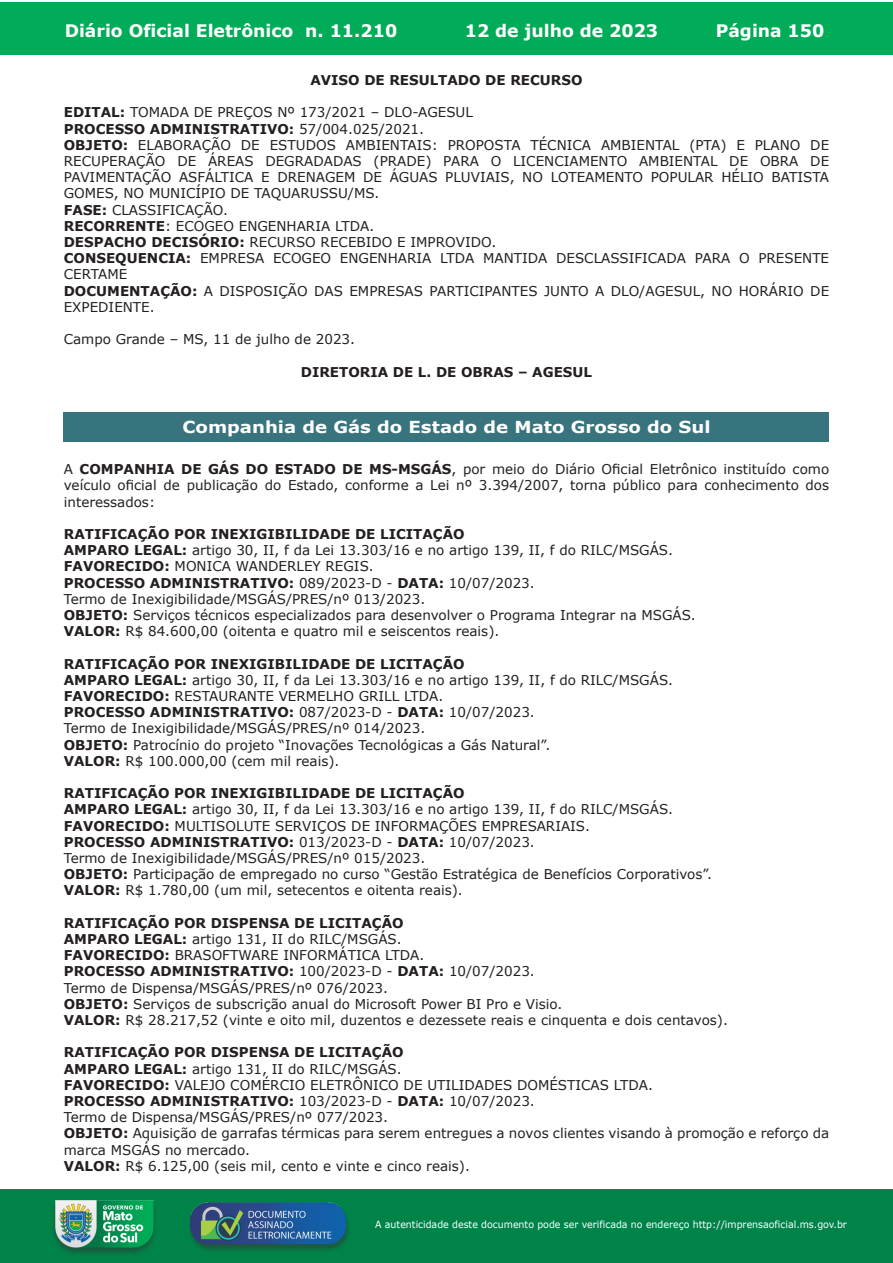
<style>
.page{position:relative;width:893px;height:1263px;background:#fff}
.page>*{position:absolute;margin:0;border:0;box-sizing:border-box;transform-origin:0 0}
.t1{font:700 17.25px "Verdana";color:#fff}
.t2{font:700 16.5px "Verdana";color:#fff;scale:1.1 1}
.t3{font:13.5px/16.2px "Verdana";color:#231f20}
.t4{font:700 13.5px "Verdana";color:#231f20}
.t5{font:9.9px "Verdana";color:#fff;scale:.95 1}
.s1{font-weight:700}
</style>
<div class="page">
<div style="left:0;top:2px;width:893px;height:53px;background:#00ac57"></div>
<div style="left:1px;top:1189px;width:892px;height:74px;background:#008349"></div>
<img style="left:49px;top:1198px;width:111px;height:61px">
<img style="left:185px;top:1201px;width:168px;height:54px">
<div style="left:64px;top:412px;width:765px;height:30px;background:#37747e"></div>
<p class="t1" style="left:65px;top:18px;width:334px">Diário Oficial Eletrônico n. 11.210</p>
<p class="t1" style="left:465px;top:18px;width:195px">12 de julho de 2023</p>
<p class="t1" style="left:716px;top:18px;width:110px">Página 150</p>
<p class="t4" style="left:310px;top:70px;width:273px">AVISO DE RESULTADO DE RECURSO</p>
<p class="t3" style="left:64px;top:104px;width:767px"><span class="s1">EDITAL:</span> TOMADA DE PREÇOS Nº 173/2021 – DLO-AGESUL<br><span class="s1">PROCESSO ADMINISTRATIVO:</span> 57/004.025/2021.<br><span class="s1">OBJETO:</span> ELABORAÇÃO DE ESTUDOS AMBIENTAIS: PROPOSTA TÉCNICA AMBIENTAL (PTA) E PLANO DE RECUPERAÇÃO DE ÁREAS DEGRADADAS (PRADE) PARA O LICENCIAMENTO AMBIENTAL DE OBRA DE PAVIMENTAÇÃO ASFÁLTICA E DRENAGEM DE ÁGUAS PLUVIAIS, NO LOTEAMENTO POPULAR HÉLIO BATISTA GOMES, NO MUNICÍPIO DE TAQUARUSSU/MS.<br><span class="s1">FASE:</span> CLASSIFICAÇÃO.<br><span class="s1">RECORRENTE</span>: ECOGEO ENGENHARIA LTDA.<br><span class="s1">DESPACHO DECISÓRIO:</span> RECURSO RECEBIDO E IMPROVIDO.<br><span class="s1">CONSEQUENCIA:</span> EMPRESA ECOGEO ENGENHARIA LTDA MANTIDA DESCLASSIFICADA PARA O PRESENTE CERTAME<br><span class="s1">DOCUMENTAÇÃO:</span> A DISPOSIÇÃO DAS EMPRESAS PARTICIPANTES JUNTO A DLO/AGESUL, NO HORÁRIO DE EXPEDIENTE.</p>
<p class="t3" style="left:64px;top:331px;width:293px">Campo Grande – MS, 11 de julho de 2023.</p>
<p class="t4" style="left:301px;top:362px;width:293px">DIRETORIA DE L. DE OBRAS – AGESUL</p>
<p class="t2" style="left:182px;top:415px;width:482px">Companhia de Gás do Estado de Mato Grosso do Sul</p>
<p class="t3" style="left:64px;top:461px;width:767px;text-align:justify">A <span class="s1">COMPANHIA DE GÁS DO ESTADO DE MS-MSGÁS</span>, por meio do Diário Oficial Eletrônico instituído como veículo oficial de publicação do Estado, conforme a Lei nº 3.394/2007, torna público para conhecimento dos interessados:</p>
<p class="t3" style="left:64px;top:526px;width:634px"><span class="s1">RATIFICAÇÃO POR INEXIGIBILIDADE DE LICITAÇÃO<br>AMPARO LEGAL:</span> artigo 30, II, f da Lei 13.303/16 e no artigo 139, II, f do RILC/MSGÁS.<br><span class="s1">FAVORECIDO:</span> MONICA WANDERLEY REGIS.<br><span class="s1">PROCESSO ADMINISTRATIVO:</span> 089/2023-D - <span class="s1">DATA:</span> 10/07/2023.<br>Termo de Inexigibilidade/MSGÁS/PRES/nº 013/2023.<br><span class="s1">OBJETO:</span> Serviços técnicos especializados para desenvolver o Programa Integrar na MSGÁS.<br><span class="s1">VALOR:</span> R$ 84.600,00 (oitenta e quatro mil e seiscentos reais).</p>
<p class="t3" style="left:64px;top:655px;width:611px"><span class="s1">RATIFICAÇÃO POR INEXIGIBILIDADE DE LICITAÇÃO<br>AMPARO LEGAL:</span> artigo 30, II, f da Lei 13.303/16 e no artigo 139, II, f do RILC/MSGÁS.<br><span class="s1">FAVORECIDO:</span> RESTAURANTE VERMELHO GRILL LTDA.<br><span class="s1">PROCESSO ADMINISTRATIVO:</span> 087/2023-D - <span class="s1">DATA:</span> 10/07/2023.<br>Termo de Inexigibilidade/MSGÁS/PRES/nº 014/2023.<br><span class="s1">OBJETO:</span> Patrocínio do projeto “Inovações Tecnológicas a Gás Natural”.<br><span class="s1">VALOR:</span> R$ 100.000,00 (cem mil reais).</p>
<p class="t3" style="left:64px;top:785px;width:650px"><span class="s1">RATIFICAÇÃO POR INEXIGIBILIDADE DE LICITAÇÃO<br>AMPARO LEGAL:</span> artigo 30, II, f da Lei 13.303/16 e no artigo 139, II, f do RILC/MSGÁS.<br><span class="s1">FAVORECIDO:</span> MULTISOLUTE SERVIÇOS DE INFORMAÇÕES EMPRESARIAIS.<br><span class="s1">PROCESSO ADMINISTRATIVO:</span> 013/2023-D - <span class="s1">DATA:</span> 10/07/2023.<br>Termo de Inexigibilidade/MSGÁS/PRES/nº 015/2023.<br><span class="s1">OBJETO:</span> Participação de empregado no curso “Gestão Estratégica de Benefícios Corporativos”.<br><span class="s1">VALOR:</span> R$ 1.780,00 (um mil, setecentos e oitenta reais).</p>
<p class="t3" style="left:64px;top:915px;width:666px"><span class="s1">RATIFICAÇÃO POR DISPENSA DE LICITAÇÃO<br>AMPARO LEGAL:</span> artigo 131, II do RILC/MSGÁS.<br><span class="s1">FAVORECIDO:</span> BRASOFTWARE INFORMÁTICA LTDA.<br><span class="s1">PROCESSO ADMINISTRATIVO:</span> 100/2023-D - <span class="s1">DATA:</span> 10/07/2023.<br>Termo de Dispensa/MSGÁS/PRES/nº 076/2023.<br><span class="s1">OBJETO:</span> Serviços de subscrição anual do Microsoft Power BI Pro e Visio.<br><span class="s1">VALOR:</span> R$ 28.217,52 (vinte e oito mil, duzentos e dezessete reais e cinquenta e dois centavos).</p>
<p class="t3" style="left:64px;top:1044px;width:767px"><span class="s1">RATIFICAÇÃO POR DISPENSA DE LICITAÇÃO<br>AMPARO LEGAL:</span> artigo 131, II do RILC/MSGÁS.<br><span class="s1">FAVORECIDO:</span> VALEJO COMÉRCIO ELETRÔNICO DE UTILIDADES DOMÉSTICAS LTDA.<br><span class="s1">PROCESSO ADMINISTRATIVO:</span> 103/2023-D - <span class="s1">DATA:</span> 10/07/2023.<br>Termo de Dispensa/MSGÁS/PRES/nº 077/2023.<br><span class="s1">OBJETO:</span> Aquisição de garrafas térmicas para serem entregues a novos clientes visando à promoção e reforço da marca MSGÁS no mercado.<br><span class="s1">VALOR:</span> R$ 6.125,00 (seis mil, cento e vinte e cinco reais).</p>
<p class="t5" style="left:375px;top:1218px;width:498px">A autenticidade deste documento pode ser verificada no endereço http://imprensaoficial.ms.gov.br</p>
</div>
